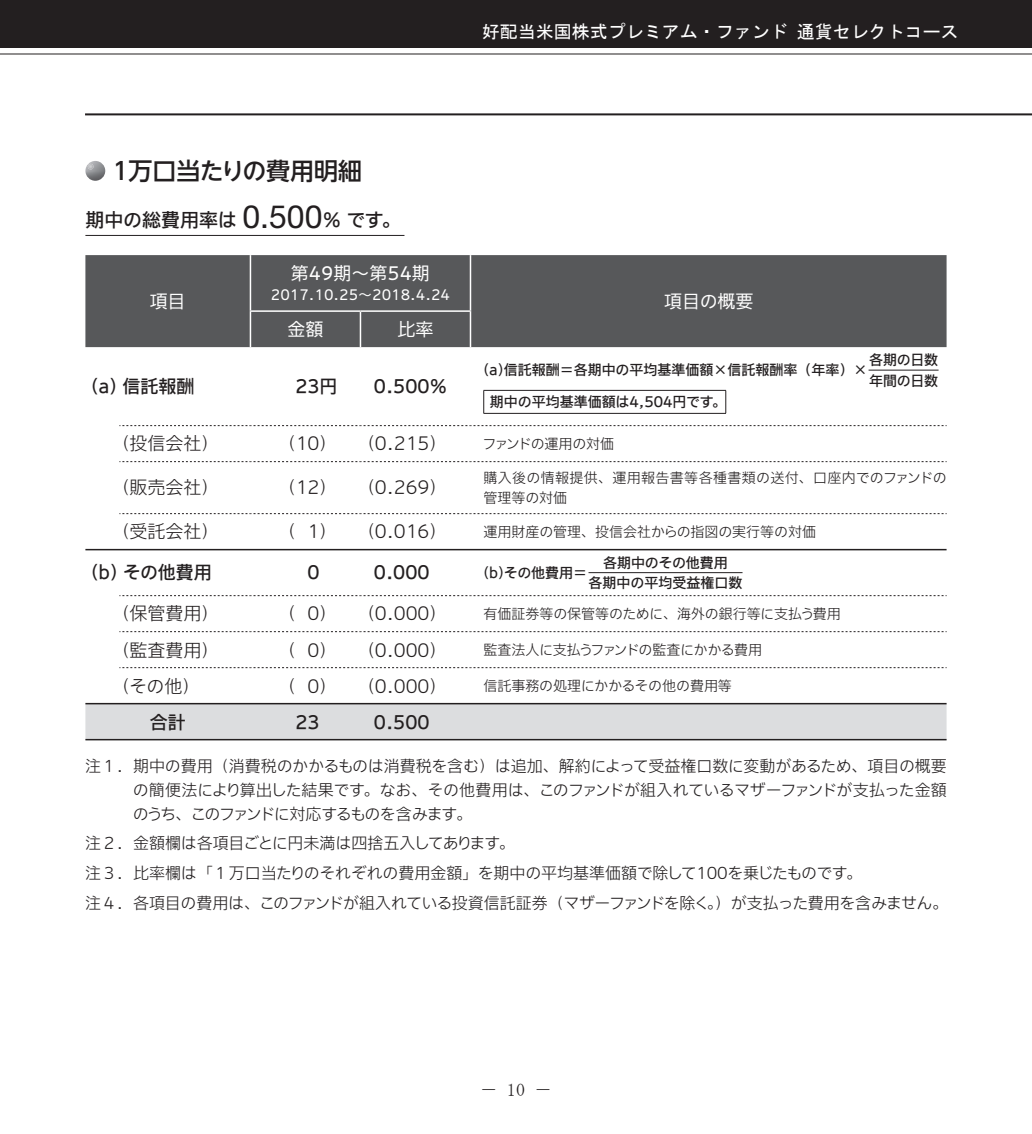
<style>
.page{position:relative;width:1032px;height:1134px;background:#fff}
.page>*{position:absolute;margin:0;border:0;box-sizing:border-box;transform-origin:0 0}
.t1{font:24px "UD Shin Go NT Pr 6 Medium 90 msp RKSJ H";letter-spacing:-.005em;color:#231f20}
.t2{font:19px "Iwa UCDA Goth Std Md 90 msp RKSJ H";letter-spacing:-.005em;color:#231f20}
.t3{font:18px "Iwa UCDA Goth Std Lt 90 msp RKSJ H";color:#231f20}
.t4{font:18px "Iwa UCDA Goth Std Md 90 msp RKSJ H";color:#231f20}
.t5{font:18px "MS Gothic";color:#fff}
.t6{font:18px "Iwa UCDA Goth Std Th 90 msp RKSJ H";color:#fff}
.t7{font:18px "MS Mincho";color:#231f20}
.t8{font:16px/24px "Iwa UCDA Goth Std Lt 90 msp RKSJ H";letter-spacing:-.025em;color:#231f20;text-align:justify}
.t9{font:14px "Iwa UCDA Goth Std Lt 90 msp RKSJ H";letter-spacing:-.005em;color:#231f20}
.t10{font:14px/20.6px "Iwa UCDA Goth Std Md 90 msp RKSJ H";color:#231f20;text-align:center}
.t11{font:14px/20px "Iwa UCDA Goth Std Lt 90 msp RKSJ H";letter-spacing:.03em;color:#231f20}
.t12{font:14px "Iwa UCDA Goth Std Lt 90 msp RKSJ H";letter-spacing:-.025em;color:#231f20}
.t13{font:14px "Iwa UCDA Goth Std Th 90 msp RKSJ H";color:#fff}
.t14{font:14px/20.6px "Iwa UCDA Goth Std Md 90 msp RKSJ H";letter-spacing:-.02em;color:#231f20}
.s1{font-family:"Helvetica Neue LT Std";font-size:32px}
</style>
<div class="page">
<div style="left:0;top:0;width:1032px;height:48px;background:#231f20"></div>
<hr style="left:0;top:53px;width:1032px;height:1px;background:#231f20">
<img style="left:85px;top:161px;width:20px;height:20px">
<svg style="left:88px;top:164px;width:6px;height:5px"></svg>
<hr style="left:85px;top:235px;width:319px;height:1px;background:#231f20">
<div style="left:85px;top:255px;width:861px;height:92px;background:#57585a"></div>
<div style="left:85px;top:704px;width:861px;height:35px;background:#dcdddf"></div>
<hr style="left:250px;top:255px;width:1px;height:55px;background:#fff">
<hr style="left:470px;top:255px;width:1px;height:55px;background:#fff">
<hr style="left:250px;top:310px;width:110px;height:2px;background:#fff">
<hr style="left:250px;top:312px;width:1px;height:35px;background:#fff">
<hr style="left:360px;top:310px;width:111px;height:2px;background:#fff">
<hr style="left:360px;top:312px;width:1px;height:35px;background:#fff">
<hr style="left:470px;top:312px;width:1px;height:35px;background:#fff">
<svg style="left:119px;top:425px;width:827px;height:1px"></svg>
<svg style="left:119px;top:461px;width:827px;height:1px"></svg>
<svg style="left:119px;top:513px;width:827px;height:1px"></svg>
<svg style="left:119px;top:595px;width:827px;height:1px"></svg>
<svg style="left:119px;top:631px;width:827px;height:1px"></svg>
<svg style="left:119px;top:667px;width:827px;height:1px"></svg>
<hr style="left:85px;top:703px;width:861px;height:1px;background:#231f20">
<hr style="left:85px;top:739px;width:861px;height:1px;background:#231f20">
<hr style="left:85px;top:549px;width:861px;height:1px;background:#231f20">
<hr style="left:868px;top:370px;width:70px;height:1px;background:#231f20">
<hr style="left:483px;top:390px;width:243px;height:1px;background:#231f20">
<svg style="left:483px;top:391px;width:1px;height:22px"></svg>
<svg style="left:725px;top:391px;width:1px;height:22px"></svg>
<hr style="left:483px;top:413px;width:243px;height:1px;background:#231f20">
<hr style="left:588px;top:572px;width:154px;height:1px;background:#231f20">
<hr style="left:85px;top:113px;width:947px;height:2px;background:#231f20">
<h1 class="t1" style="left:109px;top:162px;width:255px">１万口当たりの費用明細</h1>
<p class="t2" style="left:85px;top:213px;width:317px">期中の総費用率は <span class="s1">0.500</span>％ です。</p>
<p class="t5" style="left:482px;top:23px;width:478px">好配当米国株式プレミアム・ファンド 通貨セレクトコース</p>
<p class="t6" style="left:150px;top:294px;width:37px">項目</p>
<p class="t6" style="left:291px;top:266px;width:140px">第49期～第54期</p>
<p class="t13" style="left:271px;top:289px;width:181px">2017.10.25～2018.4.24</p>
<p class="t6" style="left:664px;top:294px;width:91px">項目の概要</p>
<p class="t6" style="left:287px;top:323px;width:37px">金額</p>
<p class="t6" style="left:397px;top:323px;width:37px">比率</p>
<p class="t4" style="left:91px;top:380px;width:105px">(a) 信託報酬</p>
<p class="t4" style="left:295px;top:380px;width:44px">23円</p>
<p class="t4" style="left:374px;top:380px;width:75px">0.500％</p>
<p class="t10" style="left:483px;top:362px;width:385px">(a)信託報酬＝各期中の平均基準価額×信託報酬率（年率）×</p>
<p class="t14" style="left:869px;top:351px;width:70px">各期の日数年間の日数</p>
<p class="t10" style="left:490px;top:393px;width:238px">期中の平均基準価額は4,504円です。</p>
<p class="t3" style="left:122px;top:437px;width:88px">(投信会社)</p>
<p class="t3" style="left:289px;top:437px;width:149px">(10) (0.215)</p>
<p class="t9" style="left:483px;top:438px;width:133px">ファンドの運用の対価</p>
<p class="t3" style="left:122px;top:481px;width:88px">(販売会社)</p>
<p class="t3" style="left:289px;top:481px;width:149px">(12) (0.269)</p>
<p class="t11" style="left:483px;top:470px;width:465px">購入後の情報提供、運用報告書等各種書類の送付、口座内でのファンドの管理等の対価</p>
<p class="t3" style="left:122px;top:525px;width:88px">(受託会社)</p>
<p class="t3" style="left:289px;top:525px;width:39px">( 1)</p>
<p class="t3" style="left:368px;top:525px;width:70px">(0.016)</p>
<p class="t9" style="left:483px;top:526px;width:334px">運用財産の管理、投信会社からの指図の実行等の対価</p>
<p class="t4" style="left:91px;top:566px;width:122px">(b) その他費用</p>
<p class="t4" style="left:307px;top:566px;width:14px">0</p>
<p class="t4" style="left:374px;top:566px;width:57px">0.000</p>
<p class="t10" style="left:483px;top:564px;width:105px">(b)その他費用＝</p>
<p class="t10" style="left:589px;top:554px;width:155px">各期中のその他費用<br>各期中の平均受益権口数</p>
<p class="t3" style="left:122px;top:607px;width:88px">(保管費用)</p>
<p class="t3" style="left:289px;top:607px;width:39px">( 0)</p>
<p class="t3" style="left:368px;top:607px;width:70px">(0.000)</p>
<p class="t9" style="left:483px;top:608px;width:359px">有価証券等の保管等のために、海外の銀行等に支払う費用</p>
<p class="t3" style="left:122px;top:643px;width:88px">(監査費用)</p>
<p class="t3" style="left:289px;top:643px;width:39px">( 0)</p>
<p class="t3" style="left:368px;top:643px;width:70px">(0.000)</p>
<p class="t12" style="left:483px;top:644px;width:280px">監査法人に支払うファンドの監査にかかる費用</p>
<p class="t3" style="left:122px;top:679px;width:68px">(その他)</p>
<p class="t3" style="left:289px;top:679px;width:39px">( 0)</p>
<p class="t3" style="left:368px;top:679px;width:70px">(0.000)</p>
<p class="t9" style="left:483px;top:680px;width:250px">信託事務の処理にかかるその他の費用等</p>
<p class="t4" style="left:150px;top:715px;width:37px">合計</p>
<p class="t4" style="left:295px;top:715px;width:26px">23</p>
<p class="t4" style="left:374px;top:715px;width:57px">0.500</p>
<p class="t8" style="left:133px;top:756px;width:815px;text-indent:-48px">注１．期中の費用（消費税のかかるものは消費税を含む）は追加、解約によって受益権口数に変動があるため、項目の概要の簡便法により算出した結果です。なお、その他費用は、このファンドが組入れているマザーファンドが支払った金額のうち、このファンドに対応するものを含みます。</p>
<p class="t8" style="left:85px;top:830px;width:865px;line-height:29.6px;text-align:left">注２．金額欄は各項目ごとに円未満は四捨五入してあります。<br>注３．比率欄は「１万口当たりのそれぞれの費用金額」を期中の平均基準価額で除して100を乗じたものです。<br>注４．各項目の費用は、このファンドが組入れている投資信託証券（マザーファンドを除く。）が支払った費用を含みません。</p>
<p class="t7" style="left:507px;top:1081px;width:19px">10</p>
<p class="t7" style="left:480px;top:1081px;width:73px">－　　－</p>
</div>
